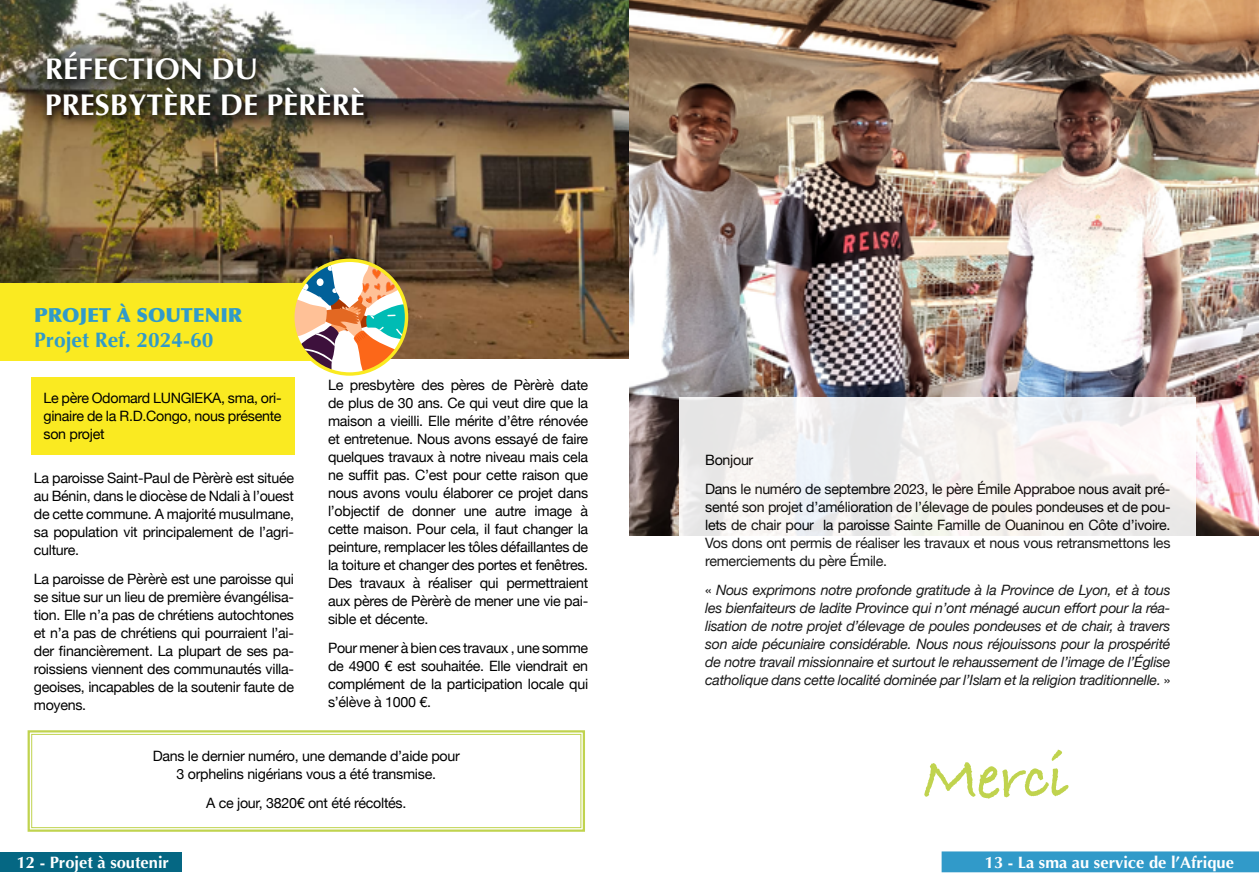
<style>
.page{position:relative;width:1259px;height:893px;background:#fff}
.page>*{position:absolute;margin:0;border:0;box-sizing:border-box;transform-origin:0 0}
.t1{font:700 63px "Bradley Hand ITCTT";letter-spacing:-.02em;color:#c0d34e}
.t2{font:700 30px/36px "Optima";color:#fff}
.t3{font:700 21px "Optima";color:#319ac9}
.t4{font:900 19.5px "Optima";color:#319ac9}
.t5{font:700 16.5px "Optima";color:#fff}
.t6{font:14.25px/18px "Helvetica Neue";letter-spacing:-.02em;color:#000;text-align:justify}
.t7{font:italic 14.25px/18px "Helvetica Neue";letter-spacing:-.02em;color:#000;text-align:justify}
.s1{font-style:normal}
</style>
<div class="page">
<div style="left:0;top:852px;width:182px;height:20px;background:#056783"></div>
<img style="left:0;top:0;width:629px;height:359px">
<svg style="left:27px;top:730px;width:558px;height:102px"></svg>
<div style="left:31px;top:734px;width:550px;height:94px;border:1px solid #c0d34e"></div>
<div style="left:0;top:283px;width:375px;height:78px;background:#faea21"></div>
<svg style="left:293px;top:260px;width:114px;height:114px"></svg>
<div style="left:291px;top:259px;width:117px;height:117px;border:3px solid #faea21;border-radius:50%"></div>
<img style="left:629px;top:0;width:630px;height:536px">
<div style="left:942px;top:852px;width:317px;height:20px;background:#319ac9"></div>
<div style="left:31px;top:377px;width:263px;height:78px;background:#faea21"></div>
<div style="left:41px;top:48px;width:333px;height:79px;background:#000;opacity:.75"></div>
<svg style="left:679px;top:398px;width:517px;height:138px;fill:#f2f1ef"></svg>
<h2 class="t2" style="left:45px;top:51px;width:322px">RÉFECTION DU<br>PRESBYTÈRE DE PÈRÈRÈ</h2>
<h3 class="t4" style="left:34px;top:303px;width:210px">PROJET À SOUTENIR</h3>
<h3 class="t3" style="left:34px;top:328px;width:181px">Projet Ref. 2024-60</h3>
<p class="t6" style="left:44px;top:390px;width:239px">Le père Odomard LUNGIEKA, sma, ori&shy;ginaire de la R.D.Congo, nous présente son projet</p>
<p class="t6" style="left:34px;top:470px;width:262px">La paroisse Saint-Paul de Pèrèrè est située au Bénin, dans le diocèse de Ndali à l’ouest de cette commune. A majorité musulmane, sa population vit principalement de l’agri&shy;culture.</p>
<p class="t6" style="left:34px;top:571px;width:262px">La paroisse de Pèrèrè est une paroisse qui se situe sur un lieu de première évangélisa&shy;tion. Elle n’a pas de chrétiens autochtones et n’a pas de chrétiens qui pourraient l’ai&shy;der financièrement. La plupart de ses pa&shy;roissiens viennent des communautés villa&shy;geoises, incapables de la soutenir faute de moyens.</p>
<p class="t6" style="left:328px;top:377px;width:262px">Le presbytère des pères de Pèrèrè date de plus de 30 ans. Ce qui veut dire que la maison a vieilli. Elle mérite d’être rénovée et entretenue. Nous avons essayé de faire quelques travaux à notre niveau mais cela ne suffit pas. C’est pour cette raison que nous avons voulu élaborer ce projet dans l’objectif de donner une autre image à cette maison. Pour cela, il faut changer la peinture, remplacer les tôles défaillantes de la toiture et changer des portes et fenêtres.<br>Des travaux à réaliser qui permettraient aux pères de Pèrèrè de mener une vie pai&shy;sible et décente.</p>
<p class="t6" style="left:328px;top:640px;width:262px">Pour mener à bien ces travaux , une somme de 4900 € est souhaitée. Elle viendrait en complément de la participation locale qui s’élève à 1000 €.</p>
<p class="t6" style="left:153px;top:748px;width:309px;text-align:center">Dans le dernier numéro, une demande d’aide pour<br>3 orphelins nigérians vous a été transmise.</p>
<p class="t6" style="left:206px;top:794px;width:202px">A ce jour, 3820€ ont été récoltés.</p>
<p class="t6" style="left:705px;top:447px;width:467px;line-height:28.7px">Bonjour<br>Dans le numéro de septembre 2023, le père Émile Appraboe nous avait pré-</p>
<p class="t6" style="left:705px;top:499px;width:467px">senté son projet d’amélioration de l’élevage de poules pondeuses et de pou&shy;lets de chair pour la paroisse Sainte Famille de Ouaninou en Côte d’ivoire.<br>Vos dons ont permis de réaliser les travaux et nous vous retransmettons les remerciements du père Émile.</p>
<p class="t7" style="left:705px;top:581px;width:467px"><span class="s1">«</span> Nous exprimons notre profonde gratitude à la Province de Lyon, et à tous les bienfaiteurs de ladite Province qui n’ont ménagé aucun effort pour la réa&shy;lisation de notre projet d’élevage de poules pondeuses et de chair, à travers son aide pécuniaire considérable. Nous nous réjouissons pour la prospérité de notre travail missionnaire et surtout le rehaussement de l’image de l’Église catholique dans cette localité dominée par l’Islam et la religion traditionnelle. <span class="s1">»</span></p>
<h1 class="t1" style="left:922px;top:730px;width:148px">Merci</h1>
<p class="t5" style="left:985px;top:853px;width:251px">13 - La sma au service de l’Afrique</p>
<p class="t5" style="left:17px;top:853px;width:154px">12 - Projet à soutenir</p>
<p class="t5" style="left:1081px;top:853px;width:154px">Projet à souteni - 13</p>
</div>
